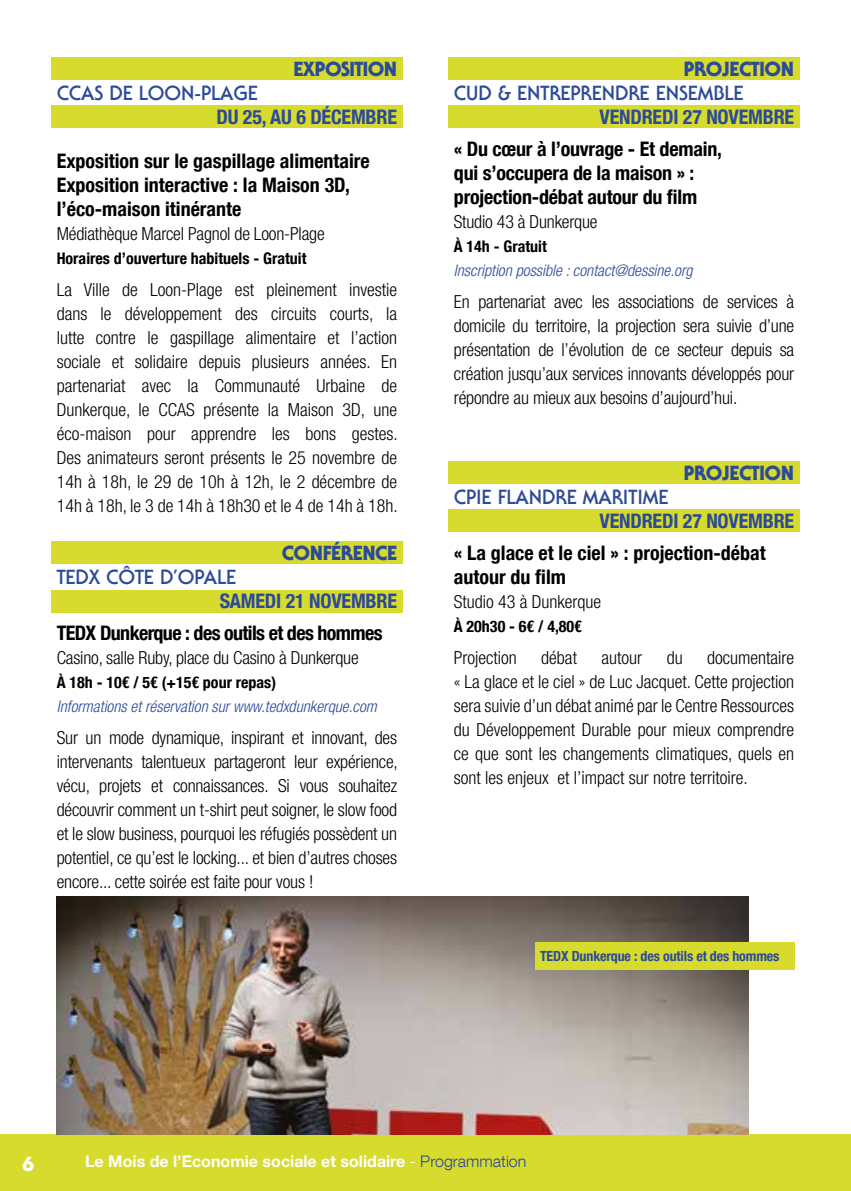
<style>
.page{position:relative;width:851px;height:1191px;background:#fff}
.page>*{position:absolute;margin:0;border:0;box-sizing:border-box;transform-origin:0 0}
.t1{font:700 condensed 20px/24px "Helvetica Neue LT Com";color:#000}
.t2{font:700 20px "Serif Gothic";color:#2c4a9a}
.t3{font:700 condensed 20px "Helvetica Neue LT Com";letter-spacing:-.01em;color:#2c4a9a}
.t4{font:800 20px "Serif Gothic";letter-spacing:-.02em;color:#2c4a9a}
.t5{font:700 condensed 20px "Helvetica Neue LT Com";letter-spacing:-.03em;color:#000}
.t6{font:800 20px "Serif Gothic";color:#fff}
.t7{font:300 condensed 18px/24px "Helvetica Neue LT Com";letter-spacing:-.01em;color:#000;text-align:justify}
.t8{font:700 condensed 16px "Helvetica Neue LT Com";color:#000}
.t9{font:italic 300 condensed 16px "Helvetica Neue LT Com";color:#2c4a9a}
.t10{font:700 16px "Helvetica Neue LT Com";color:#fff}
.t11{font:700 condensed 14px "Helvetica Neue LT Com";letter-spacing:-.01em;color:#2c4a9a}
.s1{font-weight:300}
.s2{font-weight:300;color:#2c4a9a}
</style>
<div class="page">
<div style="left:0;top:1134px;width:850px;height:57px;background:#d7db2d"></div>
<div style="left:51px;top:57px;width:352px;height:23px;background:#d7db2d"></div>
<div style="left:51px;top:541px;width:352px;height:22px;background:#d7db2d"></div>
<div style="left:448px;top:57px;width:351px;height:23px;background:#d7db2d"></div>
<div style="left:448px;top:461px;width:351px;height:23px;background:#d7db2d"></div>
<div style="left:51px;top:105px;width:352px;height:23px;background:#d7db2d"></div>
<div style="left:51px;top:590px;width:352px;height:23px;background:#d7db2d"></div>
<div style="left:448px;top:105px;width:351px;height:23px;background:#d7db2d"></div>
<div style="left:448px;top:509px;width:351px;height:23px;background:#d7db2d"></div>
<img style="left:57px;top:896px;width:691px;height:238px">
<div style="left:535px;top:942px;width:259px;height:27px;background:#d7db2d"></div>
<p class="t4" style="left:293px;top:56px;width:105px">EXPOSITION</p>
<p class="t2" style="left:57px;top:81px;width:203px">CCAS DE LOON-PLAGE</p>
<p class="t3" style="left:216px;top:105px;width:182px">DU 25, AU 6 DÉCEMBRE</p>
<p class="t1" style="left:57px;top:149px;width:314px">Exposition sur le gaspillage alimentaire<br>Exposition interactive : la Maison 3D, l’éco-maison itinérante</p>
<p class="t7" style="left:57px;top:222px;width:269px">Médiathèque Marcel Pagnol de Loon-Plage</p>
<p class="t8" style="left:57px;top:249px;width:251px">Horaires d’ouverture habituels - Gratuit</p>
<p class="t7" style="left:57px;top:278px;width:342px">La Ville de Loon-Plage est pleinement investie dans le développement des circuits courts, la lutte contre le gaspillage alimentaire et l’action sociale et solidaire depuis plusieurs années. En partenariat avec la Communauté Urbaine de Dunkerque, le CCAS présente la Maison 3D, une éco-maison pour apprendre les bons gestes.<br>Des animateurs seront présents le 25 novembre de 14h à 18h, le 29 de 10h à 12h, le 2 décembre de 14h à 18h, le 3 de 14h à 18h30 et le 4 de 14h à 18h.</p>
<p class="t4" style="left:282px;top:540px;width:117px">CONFÉRENCE</p>
<p class="t2" style="left:57px;top:565px;width:181px">TEDX CÔTE D’OPALE</p>
<p class="t3" style="left:220px;top:589px;width:179px">SAMEDI 21 NOVEMBRE</p>
<p class="t5" style="left:57px;top:621px;width:327px">TEDX Dunkerque : des outils et des hommes</p>
<p class="t7" style="left:57px;top:646px;width:303px">Casino, salle Ruby, place du Casino à Dunkerque</p>
<p class="t8" style="left:57px;top:673px;width:221px">À 18h - 10€ / 5€ (+15€ pour repas)</p>
<p class="t9" style="left:57px;top:697px;width:322px">Informations et réservation sur www.tedxdunkerque.com</p>
<p class="t7" style="left:57px;top:726px;width:342px">Sur un mode dynamique, inspirant et innovant, des intervenants talentueux partageront leur expérience, vécu, projets et connaissances. Si vous souhaitez découvrir comment un t-shirt peut soigner, le slow food et le slow business, pourquoi les réfugiés possèdent un potentiel, ce qu’est le locking... et bien d’autres choses encore... cette soirée est faite pour vous !</p>
<p class="t4" style="left:683px;top:56px;width:112px">PROJECTION</p>
<p class="t2" style="left:454px;top:81px;width:291px">CUD &amp; ENTREPRENDRE ENSEMBLE</p>
<p class="t3" style="left:599px;top:105px;width:196px">VENDREDI 27 NOVEMBRE</p>
<p class="t1" style="left:454px;top:137px;width:269px">« Du cœur à l’ouvrage - Et demain, qui s’occupera de la maison » : projection-débat autour du film</p>
<p class="t7" style="left:454px;top:210px;width:145px">Studio 43 à Dunkerque</p>
<p class="t8" style="left:454px;top:237px;width:94px">À 14h - Gratuit</p>
<p class="t9" style="left:454px;top:261px;width:240px">Inscription possible : contact@dessine.org</p>
<p class="t7" style="left:454px;top:290px;width:342px">En partenariat avec les associations de services à domicile du territoire, la projection sera suivie d’une présentation de l’évolution de ce secteur depuis sa création jusqu’aux services innovants développés pour répondre au mieux aux besoins d’aujourd’hui.</p>
<p class="t4" style="left:683px;top:460px;width:112px">PROJECTION</p>
<p class="t2" style="left:454px;top:485px;width:216px">CPIE FLANDRE MARITIME</p>
<p class="t3" style="left:599px;top:509px;width:196px">VENDREDI 27 NOVEMBRE</p>
<p class="t1" style="left:454px;top:541px;width:313px">« La glace et le ciel » : projection-débat autour du film</p>
<p class="t7" style="left:454px;top:590px;width:149px">Studio 43 à Dunkerque</p>
<p class="t8" style="left:454px;top:617px;width:129px">À 20h30 - 6€ / 4,80€</p>
<p class="t7" style="left:454px;top:646px;width:64px">Projection</p>
<p class="t7" style="left:541px;top:646px;width:37px">débat</p>
<p class="t7" style="left:601px;top:646px;width:42px">autour</p>
<p class="t7" style="left:666px;top:646px;width:17px">du</p>
<p class="t7" style="left:454px;top:646px;width:342px;text-indent:253px">documentaire « La glace et le ciel » de Luc Jacquet. Cette projection sera suivie d’un débat animé par le Centre Ressources du Développement Durable pour mieux comprendre ce que sont les changements climatiques, quels en sont les enjeux et l’impact sur notre territoire.</p>
<p class="t11" style="left:540px;top:948px;width:241px">TEDX Dunkerque : des outils et des hommes</p>
<p class="t6" style="left:22px;top:1151px;width:14px">6</p>
<p class="t10" style="left:85px;top:1151px;width:443px">Le Mois de l’Economie sociale et solidaire <span class="s1">-</span> <span class="s2">Programmation</span></p>
</div>
